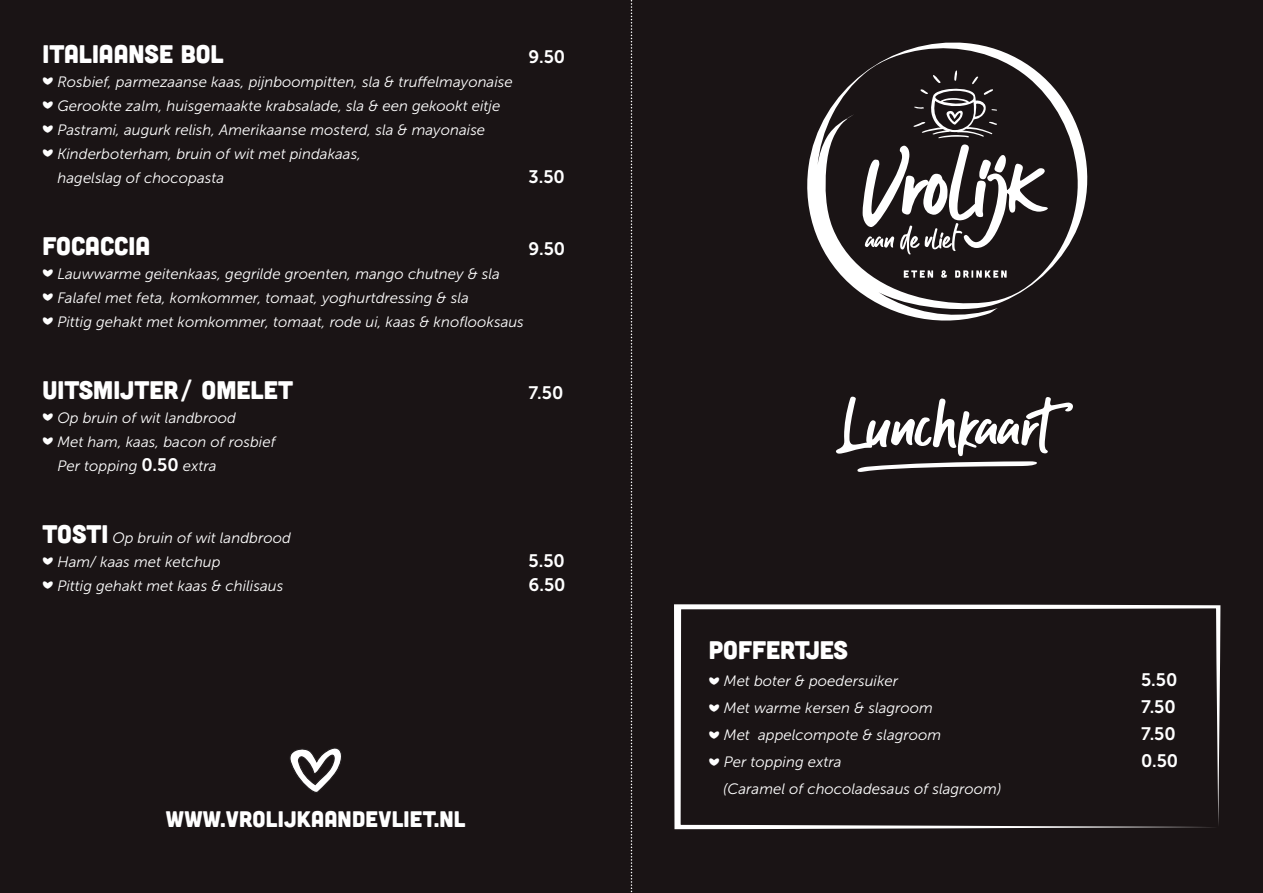
<style>
.page{position:relative;width:1263px;height:893px;background:#1a1415}
.page>*{position:absolute;margin:0;border:0;box-sizing:border-box;transform-origin:0 0}
.t1{font:61.5px "Guthen Bloots Personal Use";letter-spacing:.01em;color:#fff}
.t2{font:25.5px "Cubano";color:#fff}
.t3{font:22.5px "Cubano";letter-spacing:.01em;color:#fff}
.t4{font:18px "Museo Sans 700";color:#fff}
.t5{font:italic 15px/24px "Museo Sans 300";color:#fff}
.s1{font-family:"MF Love Dings";font-style:normal}
.s2{font-family:"Museo Sans 700";font-style:normal;font-size:18px}
.s3{font-family:"Cubano";font-style:normal;font-size:25.5px}
</style>
<div class="page">
<svg style="left:807px;top:42px;width:281px;height:279px"></svg>
<svg style="left:904px;top:270px;width:29px;height:8px"></svg>
<svg style="left:941px;top:270px;width:6px;height:8px"></svg>
<svg style="left:955px;top:270px;width:52px;height:8px"></svg>
<svg style="left:863px;top:70px;width:185px;height:184px"></svg>
<svg style="left:857px;top:461px;width:180px;height:11px"></svg>
<svg style="left:289px;top:748px;width:53px;height:45px"></svg>
<svg style="left:674px;top:604px;width:546px;height:225px"></svg>
<svg style="left:631px;top:0;width:1px;height:893px"></svg>
<h2 class="t2" style="left:43px;top:37px;width:183px">ITALIAANSE BOL</h2>
<p class="t4" style="left:529px;top:47px;width:38px">9.50</p>
<p class="t5" style="left:43px;top:70px;width:472px"><span class="s1">I</span> Rosbief, parmezaanse kaas, pijnboompitten, sla &amp; truffelmayonaise</p>
<p class="t5" style="left:43px;top:94px;width:459px"><span class="s1">I</span> Gerookte zalm, huisgemaakte krabsalade, sla &amp; een gekookt eitje</p>
<p class="t5" style="left:43px;top:118px;width:444px"><span class="s1">I</span> Pastrami, augurk relish, Amerikaanse mosterd, sla &amp; mayonaise</p>
<p class="t5" style="left:43px;top:142px;width:320px"><span class="s1">I</span> Kinderboterham, bruin of wit met pindakaas,</p>
<p class="t5" style="left:58px;top:166px;width:168px">hagelslag of chocopasta</p>
<p class="t4" style="left:529px;top:167px;width:38px">3.50</p>
<h2 class="t2" style="left:43px;top:229px;width:109px">FOCACCIA</h2>
<p class="t4" style="left:529px;top:239px;width:38px">9.50</p>
<p class="t5" style="left:43px;top:262px;width:483px"><span class="s1">I</span> Lauwwarme geitenkaas, gegrilde groenten, mango chutney &amp; sla<br><span class="s1">I</span> Falafel met feta, komkommer, tomaat, yoghurtdressing &amp; sla<br><span class="s1">I</span> Pittig gehakt met komkommer, tomaat, rode ui, kaas &amp; knoflooksaus</p>
<h2 class="t2" style="left:43px;top:373px;width:252px">UITSMIJTER/ OMELET</h2>
<p class="t4" style="left:529px;top:383px;width:36px">7.50</p>
<p class="t5" style="left:43px;top:406px;width:195px"><span class="s1">I</span> Op bruin of wit landbrood</p>
<p class="t5" style="left:43px;top:430px;width:235px"><span class="s1">I</span> Met ham, kaas, bacon of rosbief</p>
<p class="t5" style="left:58px;top:454px;width:161px">Per topping <span class="s2">0.50</span> extra</p>
<p class="t5" style="left:43px;top:526px;width:250px"><span class="s3">TOSTI</span> Op bruin of wit landbrood<br><span class="s1">I</span> Ham/ kaas met ketchup</p>
<p class="t4" style="left:529px;top:551px;width:38px">5.50</p>
<p class="t5" style="left:43px;top:574px;width:242px"><span class="s1">I</span> Pittig gehakt met kaas &amp; chilisaus</p>
<p class="t4" style="left:529px;top:575px;width:39px">6.50</p>
<h3 class="t3" style="left:166px;top:804px;width:301px">WWW.VROLIJKAANDEVLIET.NL</h3>
<h1 class="t1" style="left:844px;top:386px;width:240px">Lunchkaart</h1>
<h2 class="t2" style="left:709px;top:634px;width:141px">POFFERTJES</h2>
<p class="t5" style="left:709px;top:669px;width:191px"><span class="s1">I</span> Met boter &amp; poedersuiker</p>
<p class="t4" style="left:1141px;top:670px;width:38px">5.50</p>
<p class="t5" style="left:709px;top:696px;width:226px"><span class="s1">I</span> Met warme kersen &amp; slagroom</p>
<p class="t4" style="left:1141px;top:697px;width:36px">7.50</p>
<p class="t5" style="left:709px;top:723px;width:234px"><span class="s1">I</span> Met appelcompote &amp; slagroom</p>
<p class="t4" style="left:1141px;top:724px;width:36px">7.50</p>
<p class="t5" style="left:709px;top:750px;width:134px"><span class="s1">I</span> Per topping extra</p>
<p class="t4" style="left:1141px;top:751px;width:39px">0.50</p>
<p class="t5" style="left:723px;top:777px;width:280px">(Caramel of chocoladesaus of slagroom)</p>
</div>
